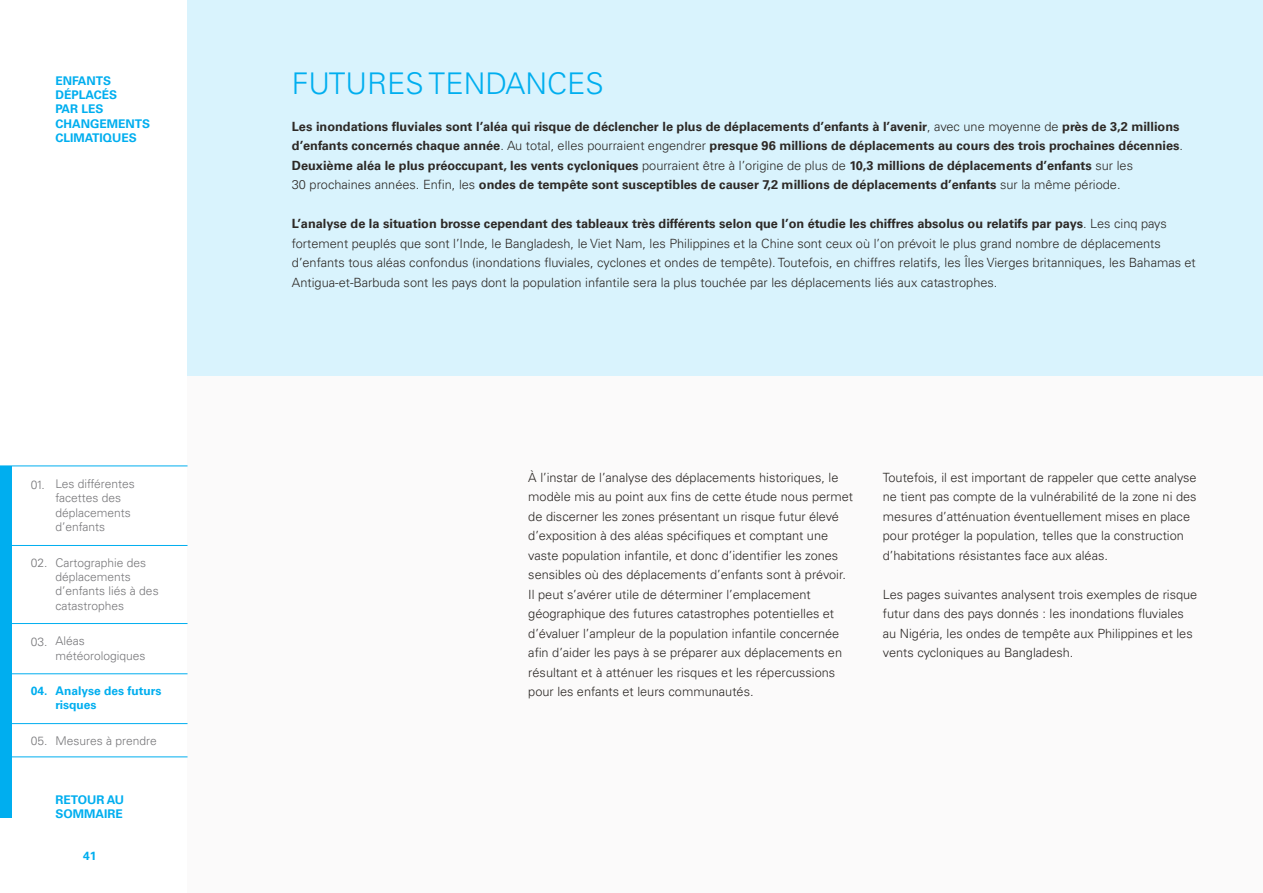
<style>
.page{position:relative;width:1263px;height:893px;background:#fff}
.page>*{position:absolute;margin:0;border:0;box-sizing:border-box;transform-origin:0 0}
.t1{font:300 30px "Univers LT Pro 45";color:#00aeef}
.t2{font:300 12.75px/19.5px "Univers LT Pro 45";color:#2d2926}
.t3{font:700 12.75px/19.5px "Univers LT Pro 65";color:#2d2926}
.t4{font:300 12px/14.4px "Univers LT Pro 45";color:#77777a}
.t5{font:700 12px/14.4px "Univers LT Pro 65";color:#00aeef}
.s1{font-family:"Univers LT Pro 45";font-weight:300}
</style>
<div class="page">
<div style="left:187px;top:0;width:1076px;height:893px;background:#fbfafa"></div>
<hr style="left:0;top:466px;width:188px;height:1px;background:#00aeef">
<hr style="left:0;top:545px;width:188px;height:1px;background:#00aeef">
<hr style="left:0;top:623px;width:188px;height:1px;background:#00aeef">
<hr style="left:0;top:673px;width:188px;height:1px;background:#00aeef">
<hr style="left:0;top:723px;width:188px;height:1px;background:#00aeef">
<div style="left:0;top:466px;width:12px;height:352px;background:#00aeef"></div>
<hr style="left:0;top:757px;width:188px;height:1px;background:#00aeef">
<div style="left:187px;top:0;width:1076px;height:376px;background:#d9f3fd"></div>
<p class="t5" style="left:56px;top:73px;width:96px">ENFANTS<br>DÉPLACÉS<br>PAR LES<br>CHANGEMENTS<br>CLIMATIQUES</p>
<p class="t4" style="left:31px;top:477px;width:16px">01.</p>
<p class="t4" style="left:31px;top:555px;width:18px">02.</p>
<p class="t4" style="left:31px;top:634px;width:18px">03.</p>
<p class="t5" style="left:31px;top:683px;width:18px">04.</p>
<p class="t4" style="left:31px;top:733px;width:18px">05.</p>
<p class="t4" style="left:56px;top:476px;width:81px">Les différentes facettes des déplacements d’enfants</p>
<p class="t4" style="left:56px;top:555px;width:105px">Cartographie des déplacements d’enfants liés à des catastrophes</p>
<p class="t4" style="left:56px;top:633px;width:92px">Aléas météorologiques</p>
<p class="t5" style="left:56px;top:683px;width:107px">Analyse des futurs risques</p>
<p class="t4" style="left:56px;top:733px;width:103px">Mesures à prendre</p>
<p class="t5" style="left:56px;top:791px;width:70px">RETOUR AU<br>SOMMAIRE</p>
<p class="t5" style="left:83px;top:848px;width:15px">41</p>
<h1 class="t1" style="left:292px;top:64px;width:313px">FUTURES TENDANCES</h1>
<p class="t3" style="left:292px;top:116px;width:893px">Les inondations fluviales sont l’aléa qui risque de déclencher le plus de déplacements d’enfants à l’avenir<span class="s1">, avec une moyenne de</span> près de 3,2 millions d’enfants concernés chaque année<span class="s1">. Au total, elles pourraient engendrer</span> presque 96 millions de déplacements au cours des trois prochaines décennies<span class="s1">.<br></span>Deuxième aléa le plus préoccupant, les vents cycloniques <span class="s1">pourraient être à l’origine de plus de</span> 10,3 millions de déplacements d’enfants <span class="s1">sur les<br>30 prochaines années. Enfin, les</span> ondes de tempête sont susceptibles de causer 7,2 millions de déplacements d’enfants <span class="s1">sur la même période.</span></p>
<p class="t3" style="left:292px;top:213px;width:876px">L’analyse de la situation brosse cependant des tableaux très différents selon que l’on étudie les chiffres absolus ou relatifs par pays<span class="s1">. Les cinq pays</span></p>
<p class="t2" style="left:292px;top:233px;width:905px">fortement peuplés que sont l’Inde, le Bangladesh, le Viet Nam, les Philippines et la Chine sont ceux où l’on prévoit le plus grand nombre de déplacements d’enfants tous aléas confondus (inondations fluviales, cyclones et ondes de tempête). Toutefois, en chiffres relatifs, les Îles Vierges britanniques, les Bahamas et<br>Antigua-et-Barbuda sont les pays dont la population infantile sera la plus touchée par les déplacements liés aux catastrophes.</p>
<p class="t2" style="left:528px;top:467px;width:326px">À l’instar de l’analyse des déplacements historiques, le modèle mis au point aux fins de cette étude nous permet de discerner les zones présentant un risque futur élevé d’exposition à des aléas spécifiques et comptant une vaste population infantile, et donc d’identifier les zones sensibles où des déplacements d’enfants sont à prévoir.<br>Il peut s’avérer utile de déterminer l’emplacement géographique des futures catastrophes potentielles et d’évaluer l’ampleur de la population infantile concernée afin d’aider les pays à se préparer aux déplacements en résultant et à atténuer les risques et les répercussions pour les enfants et leurs communautés.</p>
<p class="t2" style="left:883px;top:467px;width:315px">Toutefois, il est important de rappeler que cette analyse ne tient pas compte de la vulnérabilité de la zone ni des mesures d’atténuation éventuellement mises en place pour protéger la population, telles que la construction d’habitations résistantes face aux aléas.</p>
<p class="t2" style="left:883px;top:584px;width:316px">Les pages suivantes analysent trois exemples de risque futur dans des pays donnés : les inondations fluviales au Nigéria, les ondes de tempête aux Philippines et les vents cycloniques au Bangladesh.</p>
</div>
